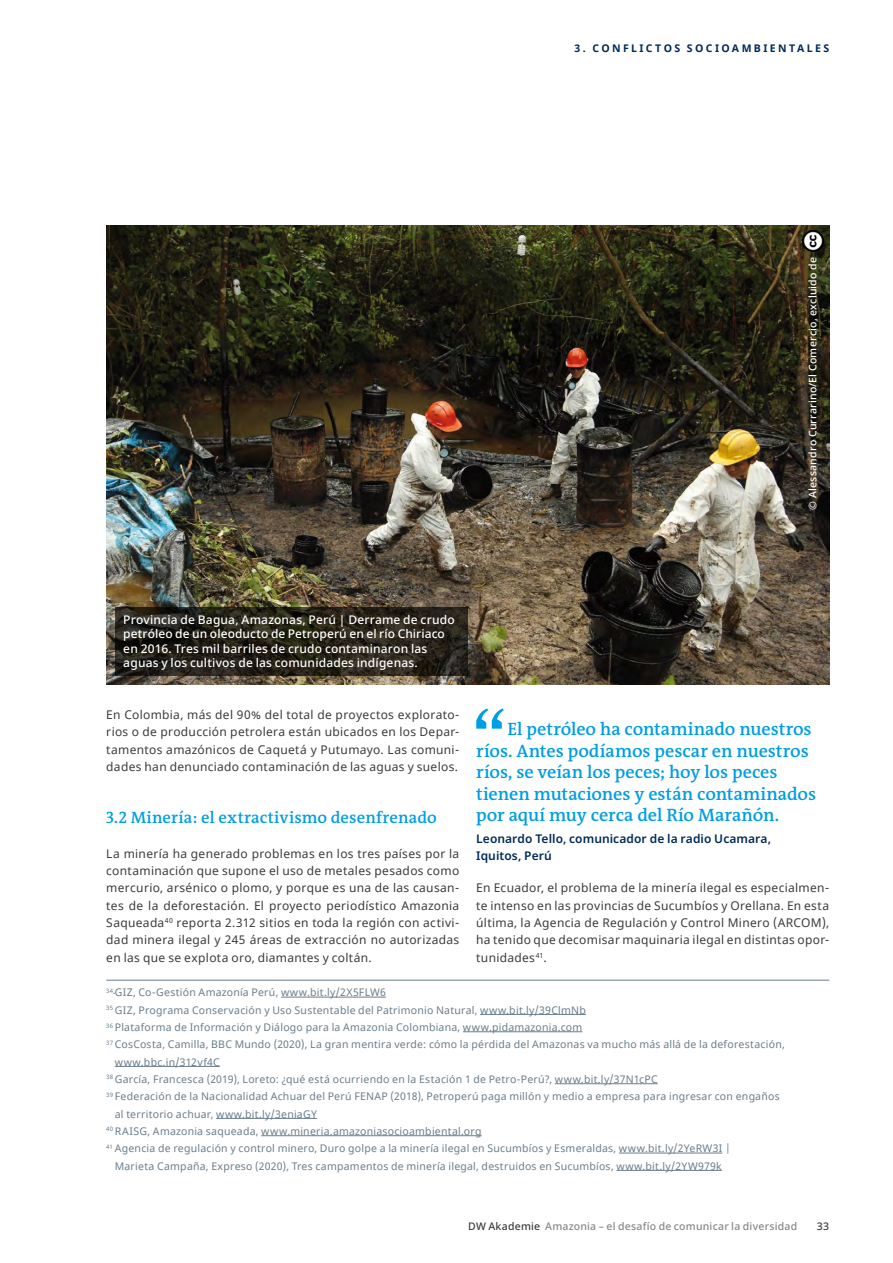
<style>
.page{position:relative;width:893px;height:1263px;background:#fff}
.page>*{position:absolute;margin:0;border:0;box-sizing:border-box;transform-origin:0 0}
.DWA_CD2018_Zitat_Hel{font:600 18px/21.6px "DW The Antiqua B W6";letter-spacing:-.005em;color:#009ee3}
.DWA_CD2018_FT_Zwisch{font:600 16.5px "DW The Antiqua B W6";letter-spacing:.01em;color:#009ee3}
.DWA_CD2018_Fließtext{font:12px/17.2px "Noto Sans";letter-spacing:.025em;color:#3b3b3a;text-align:justify}
.DWA_CD2018_BU_auf_SC{font:500 12px/14.4px "Noto Sans";letter-spacing:.015em;color:#fff}
.DWA_CD2018_Zitat_Hel-2{font:600 12px/17.4px "Noto Sans";letter-spacing:.005em;color:#002a58}
.DWA_CD2018_Fußnoten{font:10.5px "Noto Sans";letter-spacing:.02em;color:#697d8c}
.t1{font:500 10.5px "Noto Sans";letter-spacing:.02em;color:#878786}
.t2{font:500 10.5px "Noto Sans";letter-spacing:.02em;color:#fff}
.DWA_CD2018_Rubrik{font:700 10.5px "Noto Sans";letter-spacing:.225em;color:#002a58}
.t3{font:500 10.5px "Noto Sans";color:#3b3b3a}
.s1{color:#3b3b3a}
</style>
<div class="page">
<hr style="left:106px;top:980px;width:723px;height:1px;background:#697d8c">
<hr style="left:281px;top:997px;width:105px;height:1px;background:#697d8c">
<hr style="left:480px;top:1014px;width:106px;height:1px;background:#697d8c">
<hr style="left:463px;top:1031px;width:119px;height:1px;background:#697d8c">
<hr style="left:115px;top:1066px;width:105px;height:1px;background:#697d8c">
<hr style="left:555px;top:1083px;width:103px;height:1px;background:#697d8c">
<hr style="left:216px;top:1118px;width:101px;height:1px;background:#697d8c">
<hr style="left:261px;top:1135px;width:221px;height:1px;background:#697d8c">
<hr style="left:619px;top:1153px;width:103px;height:1px;background:#697d8c">
<hr style="left:616px;top:1170px;width:106px;height:1px;background:#697d8c">
<svg style="left:476px;top:708px;width:28px;height:21px"></svg>
<img style="left:106px;top:225px;width:723px;height:460px">
<img style="left:106px;top:594px;width:374px;height:91px">
<img style="left:802px;top:231px;width:22px;height:21px">
<p class="DWA_CD2018_Rubrik" style="left:575px;top:41px;width:256px">3. CONFLICTOS SOCIOAMBIENTALES</p>
<p class="t2" style="left:805px;top:510px;width:254px;rotate:-90deg">© Alessandro Currarino/El Comercio, excluido de</p>
<p class="DWA_CD2018_BU_auf_SC" style="left:123px;top:613px;width:333px">Provincia de Bagua, Amazonas, Perú | Derrame de crudo petróleo de un oleoducto de Petroperú en el río Chiriaco en 2016. Tres mil barriles de crudo contaminaron las aguas y los cultivos de las comunidades indígenas.</p>
<p class="DWA_CD2018_Fließtext" style="left:106px;top:706px;width:354px">En Colombia, más del 90% del total de proyectos explorato&shy;rios o de producción petrolera están ubicados en los Depar&shy;tamentos amazónicos de Caquetá y Putumayo. Las comuni&shy;dades han denunciado contaminación de las aguas y suelos.</p>
<p class="DWA_CD2018_FT_Zwisch" style="left:106px;top:807px;width:332px">3.2 Minería: el extractivismo desenfrenado</p>
<p class="DWA_CD2018_Fließtext" style="left:106px;top:845px;width:354px">La minería ha generado problemas en los tres países por la contaminación que supone el uso de metales pesados como mercurio, arsénico o plomo, y porque es una de las causan&shy;tes de la deforestación. El proyecto periodístico Amazonia Saqueada<sup>40</sup> reporta 2.312 sitios en toda la región con activi&shy;dad minera ilegal y 245 áreas de extracción no autorizadas en las que se explota oro, diamantes y coltán.</p>
<p class="DWA_CD2018_Zitat_Hel" style="left:476px;top:718px;width:341px;text-indent:31px">El petróleo ha contaminado nuestros ríos. Antes podíamos pescar en nuestros ríos, se veían los peces; hoy los peces tienen mutaciones y están contaminados por aquí muy cerca del Río Marañón.</p>
<p class="DWA_CD2018_Zitat_Hel-2" style="left:476px;top:830px;width:296px">Leonardo Tello, comunicador de la radio Ucamara,<br>Iquitos, Perú</p>
<p class="DWA_CD2018_Fließtext" style="left:476px;top:880px;width:354px">En Ecuador, el problema de la minería ilegal es especialmen&shy;te intenso en las provincias de Sucumbíos y Orellana. En esta última, la Agencia de Regulación y Control Minero (ARCOM), ha tenido que decomisar maquinaria ilegal en distintas opor&shy;tunidades<sup>41</sup>.</p>
<p class="DWA_CD2018_Fußnoten" style="left:106px;top:985px;width:281px"><sup>34</sup> GIZ, Co-Gestión Amazonía Perú, www.bit.ly/2X5FLW6</p>
<p class="DWA_CD2018_Fußnoten" style="left:106px;top:1003px;width:481px"><sup>35</sup> GIZ, Programa Conservación y Uso Sustentable del Patrimonio Natural, www.bit.ly/39ClmNb</p>
<p class="DWA_CD2018_Fußnoten" style="left:106px;top:1020px;width:478px"><sup>36</sup> Plataforma de Información y Diálogo para la Amazonia Colombiana, www.pidamazonia.com</p>
<p class="DWA_CD2018_Fußnoten" style="left:106px;top:1037px;width:680px"><sup>37</sup> CosCosta, Camilla, BBC Mundo (2020), La gran mentira verde: cómo la pérdida del Amazonas va mucho más allá de la deforestación,</p>
<p class="DWA_CD2018_Fußnoten" style="left:115px;top:1054px;width:107px">www.bbc.in/312vf4C</p>
<p class="DWA_CD2018_Fußnoten" style="left:106px;top:1072px;width:553px"><sup>38</sup> García, Francesca (2019), Loreto: ¿qué está ocurriendo en la Estación 1 de Petro-Perú?, www.bit.ly/37N1cPC</p>
<p class="DWA_CD2018_Fußnoten" style="left:106px;top:1089px;width:675px"><sup>39</sup> Federación de la Nacionalidad Achuar del Perú FENAP (2018), Petroperú paga millón y medio a empresa para ingresar con engaños</p>
<p class="DWA_CD2018_Fußnoten" style="left:115px;top:1106px;width:204px">al territorio achuar, www.bit.ly/3eniaGY</p>
<p class="DWA_CD2018_Fußnoten" style="left:106px;top:1124px;width:377px"><sup>40</sup> RAISG, Amazonia saqueada, www.mineria.amazoniasocioambiental.org</p>
<p class="DWA_CD2018_Fußnoten" style="left:106px;top:1141px;width:626px"><sup>41</sup> Agencia de regulación y control minero, Duro golpe a la minería ilegal en Sucumbíos y Esmeraldas, www.bit.ly/2YeRW3I |</p>
<p class="DWA_CD2018_Fußnoten" style="left:115px;top:1158px;width:609px">Marieta Campaña, Expreso (2020), Tres campamentos de minería ilegal, destruidos en Sucumbíos, www.bit.ly/2YW979k</p>
<p class="t1" style="left:468px;top:1219px;width:331px"><span class="s1">DW Akademie</span> Amazonia – el desafío de comunicar la diversidad</p>
<p class="t3" style="left:817px;top:1219px;width:14px">33</p>
</div>
